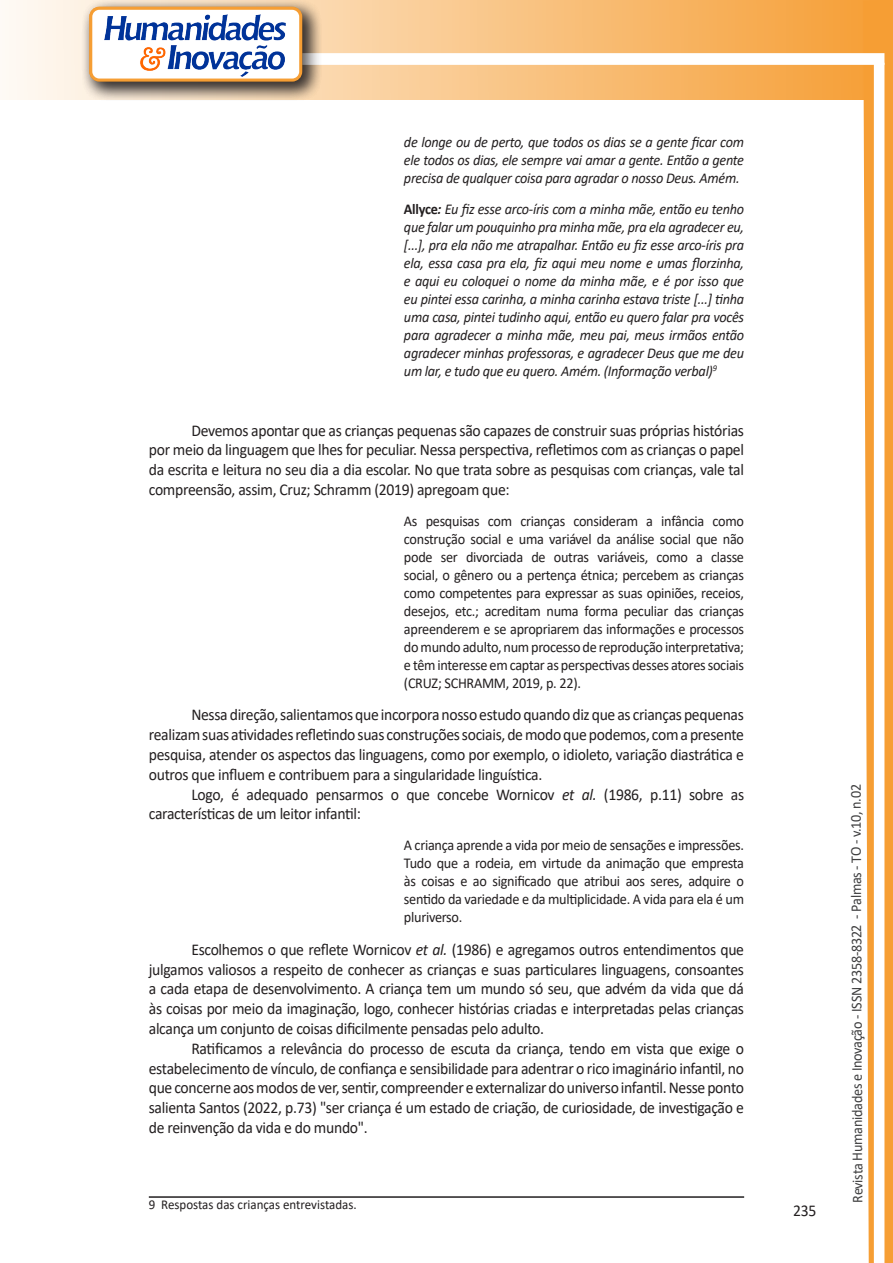
<style>
.page{position:relative;width:893px;height:1263px;background:#fff}
.page>*{position:absolute;margin:0;border:0;box-sizing:border-box;transform-origin:0 0}
.texto{font:16.5px/19.8px "Calibri";letter-spacing:-.02em;color:#231f20;text-align:justify;scale:.95 1}
.citacao{font:15px/18px "Calibri";letter-spacing:-.02em;color:#231f20;text-align:justify;scale:.95 1}
.citacao-2{font:italic 15px/18px "Calibri";letter-spacing:-.02em;color:#231f20;text-align:justify;scale:.95 1}
.t1{font:15px "Calibri";letter-spacing:-.025em;color:#3e3e3f;scale:.95 1}
.Rodapé{font:13.5px "Calibri";color:#231f20;scale:.96 1}
.s1{font-weight:700;font-style:normal}
.s2{font-weight:700}
.s3{font-style:italic}
</style>
<div class="page">
<svg style="left:5px;top:0;width:858px;height:100px;background:#f9c484"></svg>
<div style="left:302px;top:53px;width:582px;height:12px;background:#fff;border:2px solid #fff"></div>
<svg style="left:863px;top:0;width:30px;height:1263px"></svg>
<div style="left:81px;top:0;width:241px;height:102px;background:#231f20;opacity:.75"></div>
<div style="left:91px;top:8px;width:210px;height:72px;background:#fff;border-radius:9px"></div>
<img style="left:104px;top:14px;width:181px;height:62px">
<div style="left:89px;top:7px;width:213px;height:75px;border:3px solid #f69e34;border-radius:9px"></div>
<hr style="left:149px;top:1196px;width:595px;height:2px;background:#231f20">
<p class="citacao-2" style="left:404px;top:133px;width:360px">de longe ou de perto, que todos os dias se a gente ficar com ele todos os dias, ele sempre vai amar a gente. Então a gente precisa de qualquer coisa para agradar o nosso Deus. Amém.</p>
<p class="citacao-2" style="left:404px;top:199px;width:360px"><span class="s1">Allyce</span><span class="s2">:</span> Eu fiz esse arco-íris com a minha mãe, então eu tenho que falar um pouquinho pra minha mãe, pra ela agradecer eu, [...], pra ela não me atrapalhar. Então eu fiz esse arco-íris pra ela, essa casa pra ela, fiz aqui meu nome e umas florzinha, e aqui eu coloquei o nome da minha mãe, e é por isso que eu pintei essa carinha, a minha carinha estava triste [...] tinha uma casa, pintei tudinho aqui, então eu quero falar pra vocês para agradecer a minha mãe, meu pai, meus irmãos então agradecer minhas professoras, e agradecer Deus que me deu um lar, e tudo que eu quero. Amém. (Informação verbal)<sup>9</sup></p>
<p class="texto" style="left:149px;top:420px;width:628px;text-indent:43px">Devemos apontar que as crianças pequenas são capazes de construir suas próprias histórias por meio da linguagem que lhes for peculiar. Nessa perspectiva, refletimos com as crianças o papel da escrita e leitura no seu dia a dia escolar. No que trata sobre as pesquisas com crianças, vale tal compreensão, assim, Cruz; Schramm (2019) apregoam que:</p>
<p class="citacao" style="left:404px;top:511px;width:360px">As pesquisas com crianças consideram a infância como construção social e uma variável da análise social que não pode ser divorciada de outras variáveis, como a classe social, o gênero ou a pertença étnica; percebem as crianças como competentes para expressar as suas opiniões, receios, desejos, etc.; acreditam numa forma peculiar das crianças apreenderem e se apropriarem das informações e processos do mundo adulto, num processo de reprodução interpretativa; e têm interesse em captar as perspectivas desses atores sociais (CRUZ; SCHRAMM, 2019, p. 22).</p>
<p class="texto" style="left:149px;top:705px;width:628px;text-indent:43px">Nessa direção, salientamos que incorpora nosso estudo quando diz que as crianças pequenas realizam suas atividades refletindo suas construções sociais, de modo que podemos, com a presente pesquisa, atender os aspectos das linguagens, como por exemplo, o idioleto, variação diastrática e outros que influem e contribuem para a singularidade linguística.</p>
<p class="texto" style="left:149px;top:784px;width:628px;text-indent:43px">Logo, é adequado pensarmos o que concebe Wornicov <span class="s3">et al.</span> (1986, p.11) sobre as características de um leitor infantil:</p>
<p class="citacao" style="left:404px;top:836px;width:360px">A criança aprende a vida por meio de sensações e impressões.<br>Tudo que a rodeia, em virtude da animação que empresta às coisas e ao significado que atribui aos seres, adquire o sentido da variedade e da multiplicidade. A vida para ela é um pluriverso.</p>
<p class="texto" style="left:149px;top:939px;width:628px;text-indent:43px">Escolhemos o que reflete Wornicov <span class="s3">et al.</span> (1986) e agregamos outros entendimentos que julgamos valiosos a respeito de conhecer as crianças e suas particulares linguagens, consoantes a cada etapa de desenvolvimento. A criança tem um mundo só seu, que advém da vida que dá às coisas por meio da imaginação, logo, conhecer histórias criadas e interpretadas pelas crianças alcança um conjunto de coisas dificilmente pensadas pelo adulto.</p>
<p class="texto" style="left:149px;top:1038px;width:628px;text-indent:43px">Ratificamos a relevância do processo de escuta da criança, tendo em vista que exige o estabelecimento de vínculo, de confiança e sensibilidade para adentrar o rico imaginário infantil, no que concerne aos modos de ver, sentir, compreender e externalizar do universo infantil. Nesse ponto salienta Santos (2022, p.73) "ser criança é um estado de criação, de curiosidade, de investigação e de reinvenção da vida e do mundo".</p>
<p class="Rodapé" style="left:149px;top:1195px;width:218px">9 Respostas das crianças entrevistadas.</p>
<p class="texto" style="left:793px;top:1200px;width:26px">235</p>
<p class="t1" style="left:846px;top:1203px;width:442px;rotate:-90deg">Revista Humanidades e Inovação - ISSN 2358-8322 - Palmas - TO - v.10, n.02</p>
</div>
